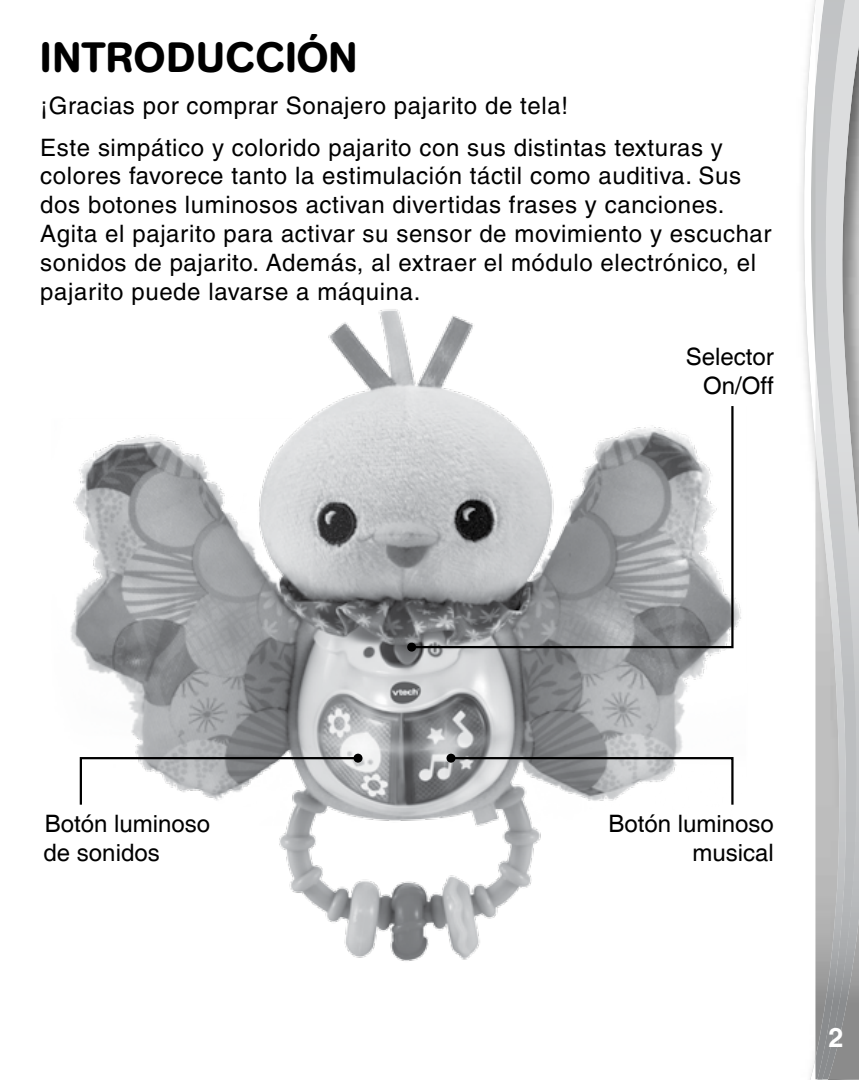
<style>
.page{position:relative;width:859px;height:1080px;background:#fff}
.page>*{position:absolute;margin:0;border:0;box-sizing:border-box;transform-origin:0 0}
.t1{font:500 42px "AG Book Rounded";letter-spacing:.02em;color:#000}
.t2{font:700 27px "Helvetica";color:#fff}
.t3{font:500 24px/28.8px "Helvetica";letter-spacing:.025em;color:#000}
.t4{font:24px/28.8px "Helvetica";color:#000;text-align:right}
</style>
<div class="page">
<svg style="left:803px;top:0;width:12px;height:1080px"></svg>
<svg style="left:815px;top:1079px;width:13px;height:1px"></svg>
<img style="left:858px;top:0;width:1px;height:1079px">
<img style="left:848px;top:0;width:10px;height:1079px">
<img style="left:815px;top:0;width:33px;height:1079px">
<img style="left:70px;top:309px;width:671px;height:652px">
<svg style="left:409px;top:404px;width:326px;height:245px"></svg>
<div style="left:407px;top:643px;width:9px;height:9px;background:#000;border-radius:50%"></div>
<svg style="left:449px;top:756px;width:286px;height:51px"></svg>
<div style="left:446px;top:754px;width:9px;height:9px;background:#000;border-radius:50%"></div>
<svg style="left:79px;top:756px;width:281px;height:51px"></svg>
<div style="left:353px;top:754px;width:9px;height:9px;background:#000;border-radius:50%"></div>
<h1 class="t1" style="left:40px;top:33px;width:318px">INTRODUCCIÓN</h1>
<p class="t3" style="left:40px;top:85px;width:684px;line-height:41.7px">¡Gracias por comprar Sonajero pajarito de tela!<br>Este simpático y colorido pajarito con sus distintas texturas y</p>
<p class="t3" style="left:40px;top:162px;width:733px">colores favorece tanto la estimulación táctil como auditiva. Sus dos botones luminosos activan divertidas frases y canciones.<br>Agita el pajarito para activar su sensor de movimiento y escuchar sonidos de pajarito. Además, al extraer el módulo electrónico, el pajarito puede lavarse a máquina.</p>
<p class="t4" style="left:686px;top:343px;width:90px">Selector<br>On/Off</p>
<p class="t4" style="left:44px;top:810px;width:168px;text-align:left">Botón luminoso de sonidos</p>
<p class="t4" style="left:608px;top:810px;width:167px">Botón luminoso musical</p>
<p class="t2" style="left:828px;top:1021px;width:17px">2</p>
</div>
